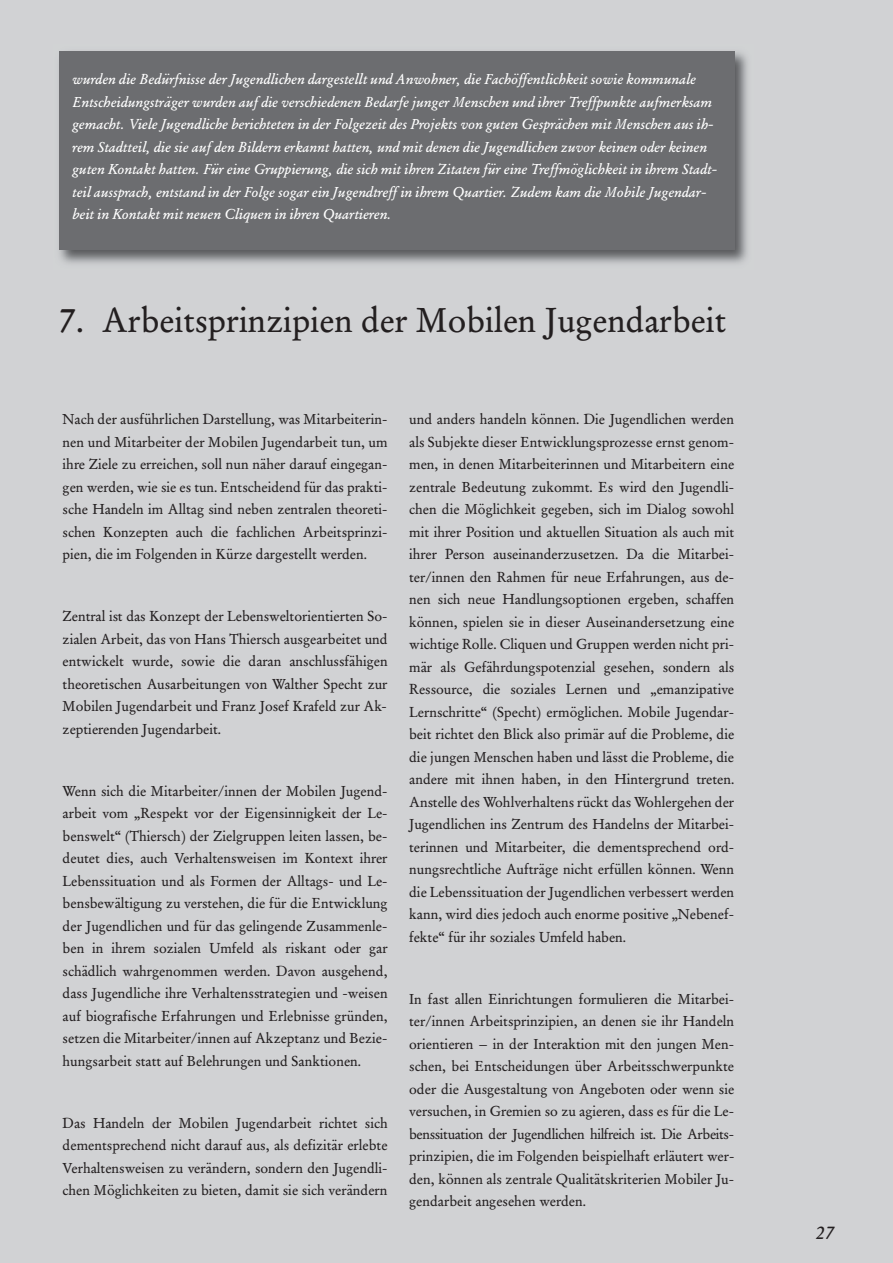
<style>
.page{position:relative;width:893px;height:1263px;background:#d1d2d4}
.page>*{position:absolute;margin:0;border:0;box-sizing:border-box;transform-origin:0 0}
.t1{font:36px "Garamond SB";color:#231f20}
.t2{font:italic 19.5px "Garamond SB";color:#231f20}
.t3{font:15px/22.5px "Garamond SB";color:#231f20;text-align:justify}
.t4{font:italic 15px/22.5px "Garamond SB";color:#fff}
</style>
<div class="page">
<img style="left:59px;top:51px;width:689px;height:213px">
<div style="left:59px;top:51px;width:675px;height:199px;background:#6c6d70"></div>
<p class="t4" style="left:72px;top:69px;width:646px">wurden die Bedürfnisse der Jugendlichen dargestellt und Anwohner, die Fachöffentlichkeit sowie kommunale Entscheidungsträger wurden auf die verschiedenen Bedarfe junger Menschen und ihrer Treffpunkte aufmerksam gemacht. Viele Jugendliche berichteten in der Folgezeit des Projekts von guten Gesprächen mit Menschen aus ih&shy;rem Stadtteil, die sie auf den Bildern erkannt hatten, und mit denen die Jugendlichen zuvor keinen oder keinen guten Kontakt hatten. Für eine Gruppierung, die sich mit ihren Zitaten für eine Treffmöglichkeit in ihrem Stadt&shy;teil aussprach, entstand in der Folge sogar ein Jugendtreff in ihrem Quartier. Zudem kam die Mobile Jugendar&shy;beit in Kontakt mit neuen Cliquen in ihren Quartieren.</p>
<h1 class="t1" style="left:59px;top:301px;width:668px">7. Arbeitsprinzipien der Mobilen Jugendarbeit</h1>
<p class="t3" style="left:63px;top:409px;width:327px">Nach der ausführlichen Darstellung, was Mitarbeiterin&shy;nen und Mitarbeiter der Mobilen Jugendarbeit tun, um ihre Ziele zu erreichen, soll nun näher darauf eingegan&shy;gen werden, wie sie es tun. Entscheidend für das prakti&shy;sche Handeln im Alltag sind neben zentralen theoreti&shy;schen Konzepten auch die fachlichen Arbeitsprinzi&shy;pien, die im Folgenden in Kürze dargestellt werden.</p>
<p class="t3" style="left:63px;top:606px;width:327px">Zentral ist das Konzept der Lebensweltorientierten So&shy;zialen Arbeit, das von Hans Thiersch ausgearbeitet und entwickelt wurde, sowie die daran anschlussfähigen theoretischen Ausarbeitungen von Walther Specht zur Mobilen Jugendarbeit und Franz Josef Krafeld zur Ak&shy;zeptierenden Jugendarbeit.</p>
<p class="t3" style="left:63px;top:780px;width:327px">Wenn sich die Mitarbeiter/innen der Mobilen Jugend&shy;arbeit vom „Respekt vor der Eigensinnigkeit der Le&shy;benswelt“ (Thiersch) der Zielgruppen leiten lassen, be&shy;deutet dies, auch Verhaltensweisen im Kontext ihrer Lebenssituation und als Formen der Alltags- und Le&shy;bensbewältigung zu verstehen, die für die Entwicklung der Jugendlichen und für das gelingende Zusammenle&shy;ben in ihrem sozialen Umfeld als riskant oder gar schädlich wahrgenommen werden. Davon ausgehend, dass Jugendliche ihre Verhaltensstrategien und -weisen auf biografische Erfahrungen und Erlebnisse gründen, setzen die Mitarbeiter/innen auf Akzeptanz und Bezie&shy;hungsarbeit statt auf Belehrungen und Sanktionen.</p>
<p class="t3" style="left:63px;top:1112px;width:327px">Das Handeln der Mobilen Jugendarbeit richtet sich dementsprechend nicht darauf aus, als defizitär erlebte Verhaltensweisen zu verändern, sondern den Jugendli&shy;chen Möglichkeiten zu bieten, damit sie sich verändern</p>
<p class="t3" style="left:409px;top:409px;width:327px">und anders handeln können. Die Jugendlichen werden als Subjekte dieser Entwicklungsprozesse ernst genom&shy;men, in denen Mitarbeiterinnen und Mitarbeitern eine zentrale Bedeutung zukommt. Es wird den Jugendli&shy;chen die Möglichkeit gegeben, sich im Dialog sowohl mit ihrer Position und aktuellen Situation als auch mit ihrer Person auseinanderzusetzen. Da die Mitarbei&shy;ter/innen den Rahmen für neue Erfahrungen, aus de&shy;nen sich neue Handlungsoptionen ergeben, schaffen können, spielen sie in dieser Auseinandersetzung eine wichtige Rolle. Cliquen und Gruppen werden nicht pri&shy;mär als Gefährdungspotenzial gesehen, sondern als Ressource, die soziales Lernen und „emanzipative Lernschritte“ (Specht) ermöglichen. Mobile Jugendar&shy;beit richtet den Blick also primär auf die Probleme, die die jungen Menschen haben und lässt die Probleme, die andere mit ihnen haben, in den Hintergrund treten.<br>Anstelle des Wohlverhaltens rückt das Wohlergehen der Jugendlichen ins Zentrum des Handelns der Mitarbei&shy;terinnen und Mitarbeiter, die dementsprechend ord&shy;nungsrechtliche Aufträge nicht erfüllen können. Wenn die Lebenssituation der Jugendlichen verbessert werden kann, wird dies jedoch auch enorme positive „Nebenef&shy;fekte“ für ihr soziales Umfeld haben.</p>
<p class="t3" style="left:409px;top:988px;width:327px">In fast allen Einrichtungen formulieren die Mitarbei&shy;ter/innen Arbeitsprinzipien, an denen sie ihr Handeln orientieren – in der Interaktion mit den jungen Men&shy;schen, bei Entscheidungen über Arbeitsschwerpunkte oder die Ausgestaltung von Angeboten oder wenn sie versuchen, in Gremien so zu agieren, dass es für die Le&shy;benssituation der Jugendlichen hilfreich ist. Die Arbeits&shy;prinzipien, die im Folgenden beispielhaft erläutert wer&shy;den, können als zentrale Qualitätskriterien Mobiler Ju&shy;gendarbeit angesehen werden.</p>
<h2 class="t2" style="left:815px;top:1223px;width:20px">27</h2>
</div>
